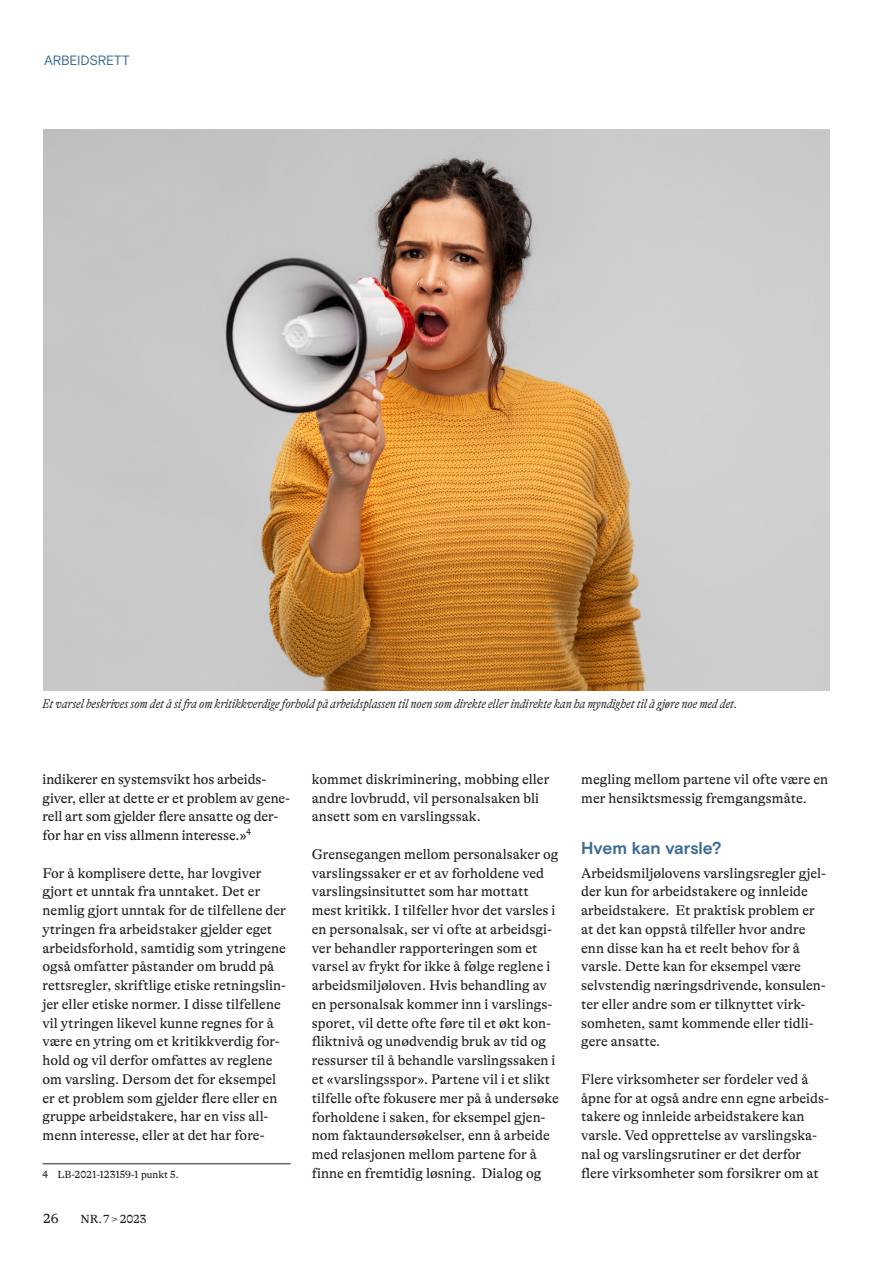
<style>
.page{position:relative;width:893px;height:1263px;background:#fff}
.page>*{position:absolute;margin:0;border:0;box-sizing:border-box;transform-origin:0 0}
.t1{font:700 17.25px "Basis Grotesque Pro";letter-spacing:-.01em;color:#3e6c92}
.t2{font:14.25px/18.8px "GT Alpina";color:#231f20}
.t3{font:13.5px "Basis Grotesque Pro";color:#3e6c92}
.t4{font:13.5px "GT Alpina";color:#231f20}
.t5{font:italic 300 condensed 12.75px "GT Alpina";color:#231f20}
.t6{font:12px "GT Alpina";letter-spacing:-.005em;color:#231f20}
.t7{font:10.5px "GT Alpina";color:#231f20}
</style>
<div class="page">
<img style="left:44px;top:130px;width:785px;height:560px">
<hr style="left:43px;top:1163px;width:248px;height:1px;background:#231f20">
<p class="t3" style="left:44px;top:53px;width:18px">ARBEIDSRETT</p>
<p class="t5" style="left:43px;top:697px;width:697px">Et varsel beskrives som det å si fra om kritikkverdige forhold på arbeidsplassen til noen som direkte eller indirekte kan ha myndighet til å gjøre noe med det.</p>
<p class="t2" style="left:43px;top:770px;width:249px">indikerer en systemsvikt hos arbeids&shy;giver, eller at dette er et problem av gene&shy;rell art som gjelder flere ansatte og der&shy;for har en viss allmenn interesse.»<sup>4</sup></p>
<p class="t2" style="left:43px;top:864px;width:245px">For å komplisere dette, har lovgiver gjort et unntak fra unntaket. Det er nemlig gjort unntak for de tilfellene der ytringen fra arbeidstaker gjelder eget arbeidsforhold, samtidig som ytringene også omfatter påstander om brudd på rettsregler, skriftlige etiske retningslin&shy;jer eller etiske normer. I disse tilfellene vil ytringen likevel kunne regnes for å være en ytring om et kritikkverdig for&shy;hold og vil derfor omfattes av reglene om varsling. Dersom det for eksempel er et problem som gjelder flere eller en gruppe arbeidstakere, har en viss all&shy;menn interesse, eller at det har fore-</p>
<p class="t7" style="left:43px;top:1168px;width:138px">4 LB-2021-123159-1 punkt 5.</p>
<p class="t4" style="left:43px;top:1210px;width:17px">26</p>
<p class="t6" style="left:81px;top:1212px;width:67px">NR. 7 &gt; 2023</p>
<p class="t2" style="left:312px;top:770px;width:239px">kommet diskriminering, mobbing eller andre lovbrudd, vil personalsaken bli ansett som en varslingssak.</p>
<p class="t2" style="left:312px;top:845px;width:249px">Grensegangen mellom personalsaker og varslingssaker er et av forholdene ved varslingsinsituttet som har mottatt mest kritikk. I tilfeller hvor det varsles i en personalsak, ser vi ofte at arbeidsgi&shy;ver behandler rapporteringen som et varsel av frykt for ikke å følge reglene i arbeidsmiljøloven. Hvis behandling av en personalsak kommer inn i varslings&shy;sporet, vil dette ofte føre til et økt kon&shy;fliktnivå og unødvendig bruk av tid og ressurser til å behandle varslingssaken i et «varslingsspor». Partene vil i et slikt tilfelle ofte fokusere mer på å undersøke forholdene i saken, for eksempel gjen&shy;nom faktaundersøkelser, enn å arbeide med relasjonen mellom partene for å finne en fremtidig løsning. Dialog og</p>
<p class="t2" style="left:581px;top:770px;width:249px">megling mellom partene vil ofte være en mer hensiktsmessig fremgangsmåte.</p>
<p class="t1" style="left:581px;top:838px;width:142px">Hvem kan varsle?</p>
<p class="t2" style="left:581px;top:864px;width:247px">Arbeidsmiljølovens varslingsregler gjel&shy;der kun for arbeidstakere og innleide arbeidstakere. Et praktisk problem er at det kan oppstå tilfeller hvor andre enn disse kan ha et reelt behov for å varsle. Dette kan for eksempel være selvstendig næringsdrivende, konsulen&shy;ter eller andre som er tilknyttet virk&shy;somheten, samt kommende eller tidli&shy;gere ansatte.</p>
<p class="t2" style="left:581px;top:1070px;width:250px">Flere virksomheter ser fordeler ved å åpne for at også andre enn egne arbeids&shy;takere og innleide arbeidstakere kan varsle. Ved opprettelse av varslingska&shy;nal og varslingsrutiner er det derfor flere virksomheter som forsikrer om at</p>
</div>
